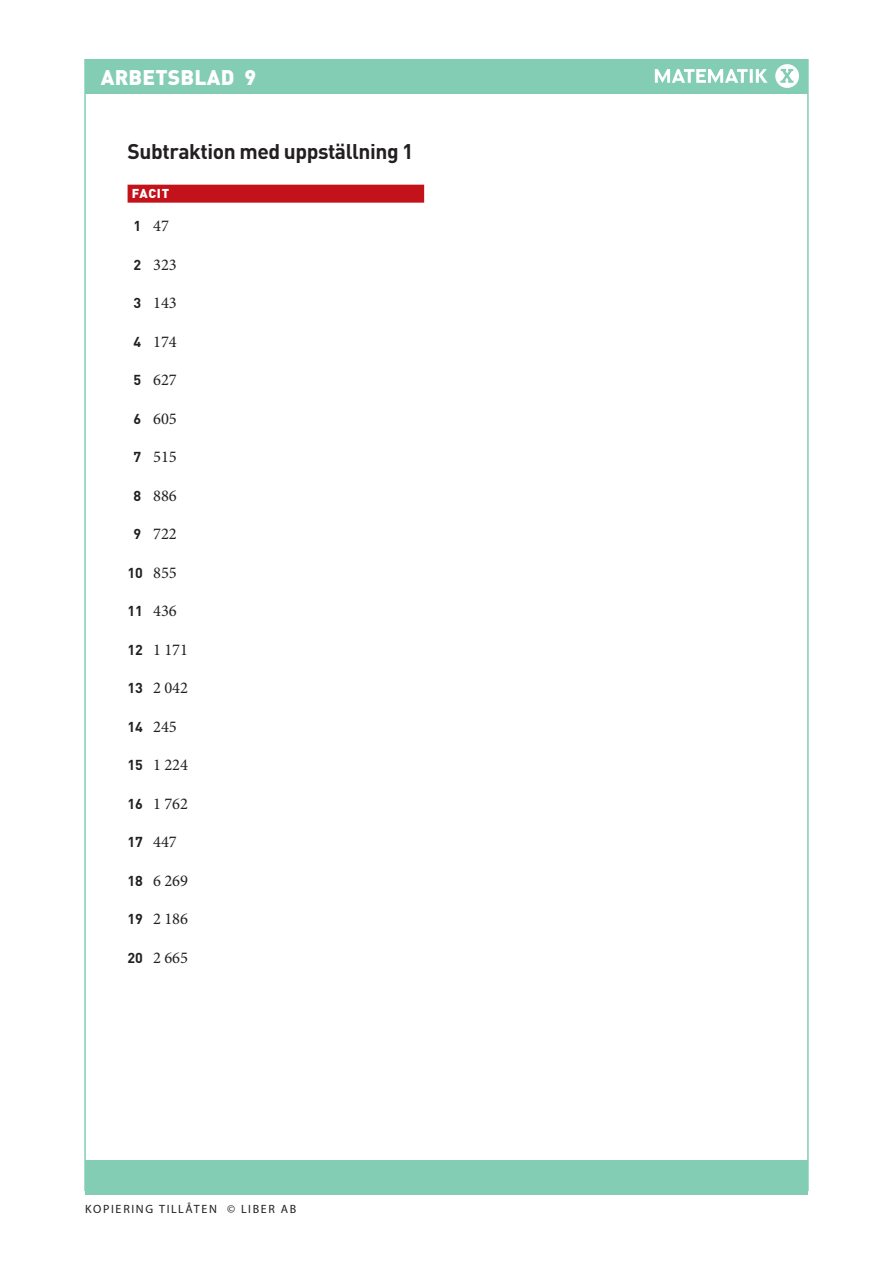
<style>
.page{position:relative;width:893px;height:1263px;background:#fff}
.page>*{position:absolute;margin:0;border:0;box-sizing:border-box;transform-origin:0 0}
.R_OH{font:700 21px "DIN Pro";letter-spacing:-.02em;color:#231f20}
.Antal_ratt{font:900 21px "DIN Pro";letter-spacing:.01em;color:#fff}
.Uppgift_luft_över_li{font:16.5px "Minion Pro";color:#231f20}
.R_Facit_2{font:900 12.75px "DIN Pro";letter-spacing:.055em;color:#fff}
.t1{font:500 12px "Orgon Slab";letter-spacing:.14em;color:#231f20}
.s1{font-family:"DIN Pro";font-weight:700;font-size:14.25px}
</style>
<div class="page">
<div style="left:85px;top:59px;width:723px;height:34px;background:#83cdb5"></div>
<div style="left:85px;top:1160px;width:723px;height:34px;background:#83cdb5"></div>
<div style="left:775px;top:64px;width:24px;height:24px;background:#fff;border-radius:50%"></div>
<svg style="left:780px;top:69px;width:13px;height:14px"></svg>
<svg style="left:655px;top:69px;width:113px;height:14px"></svg>
<div style="left:128px;top:185px;width:296px;height:18px;background:#c4121a"></div>
<p class="Antal_ratt" style="left:101px;top:63px;width:135px">ARBETSBLAD</p>
<p class="Antal_ratt" style="left:245px;top:63px;width:13px">9</p>
<p class="R_OH" style="left:128px;top:137px;width:288px">Subtraktion med uppställning 1</p>
<p class="R_Facit_2" style="left:132px;top:185px;width:39px">FACIT</p>
<p class="Uppgift_luft_över_li" style="left:134px;top:215px;width:37px"><span class="s1">1</span> 47</p>
<p class="Uppgift_luft_över_li" style="left:134px;top:253px;width:45px"><span class="s1">2</span> 323</p>
<p class="Uppgift_luft_över_li" style="left:134px;top:292px;width:45px"><span class="s1">3</span> 143</p>
<p class="Uppgift_luft_över_li" style="left:134px;top:330px;width:45px"><span class="s1">4</span> 174</p>
<p class="Uppgift_luft_över_li" style="left:134px;top:369px;width:45px"><span class="s1">5</span> 627</p>
<p class="Uppgift_luft_över_li" style="left:134px;top:407px;width:45px"><span class="s1">6</span> 605</p>
<p class="Uppgift_luft_över_li" style="left:134px;top:446px;width:45px"><span class="s1">7</span> 515</p>
<p class="Uppgift_luft_över_li" style="left:134px;top:484px;width:45px"><span class="s1">8</span> 886</p>
<p class="Uppgift_luft_över_li" style="left:134px;top:523px;width:45px"><span class="s1">9</span> 722</p>
<p class="Uppgift_luft_över_li" style="left:128px;top:561px;width:51px"><span class="s1">10</span> 855</p>
<p class="Uppgift_luft_över_li" style="left:128px;top:600px;width:51px"><span class="s1">11</span> 436</p>
<p class="Uppgift_luft_över_li" style="left:128px;top:638px;width:62px"><span class="s1">12</span> 1 171</p>
<p class="Uppgift_luft_över_li" style="left:128px;top:677px;width:62px"><span class="s1">13</span> 2 042</p>
<p class="Uppgift_luft_över_li" style="left:128px;top:715px;width:51px"><span class="s1">14</span> 245</p>
<p class="Uppgift_luft_över_li" style="left:128px;top:754px;width:62px"><span class="s1">15</span> 1 224</p>
<p class="Uppgift_luft_över_li" style="left:128px;top:792px;width:62px"><span class="s1">16</span> 1 762</p>
<p class="Uppgift_luft_över_li" style="left:128px;top:831px;width:51px"><span class="s1">17</span> 447</p>
<p class="Uppgift_luft_över_li" style="left:128px;top:869px;width:62px"><span class="s1">18</span> 6 269</p>
<p class="Uppgift_luft_över_li" style="left:128px;top:908px;width:62px"><span class="s1">19</span> 2 186</p>
<p class="Uppgift_luft_över_li" style="left:128px;top:946px;width:62px"><span class="s1">20</span> 2 665</p>
<p class="t1" style="left:85px;top:1201px;width:213px">KOPIERING TILLÅTEN © LIBER AB</p>
</div>
